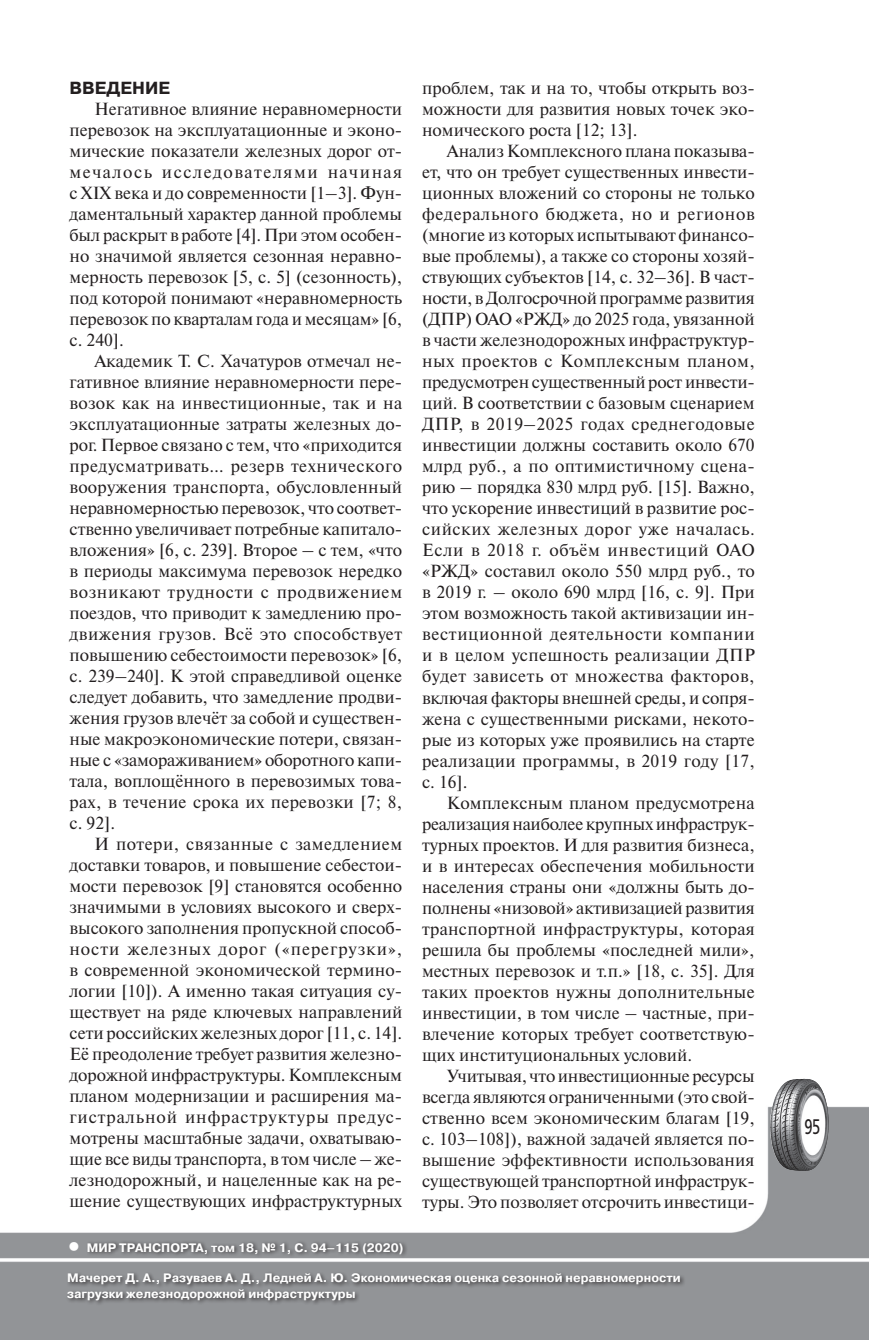
<style>
.page{position:relative;width:869px;height:1340px;background:#fff}
.page>*{position:absolute;margin:0;border:0;box-sizing:border-box;transform-origin:0 0}
.t1{font:700 24.5px "Pragmatica C";color:#fff}
.t2{font:21px "Newton C";color:#231f20;scale:.7 1}
.Text{font:17.5px/21px "Newton C";color:#231f20;text-align:justify}
.Podzag{font:700 17.5px "Pragmatica C";color:#231f20}
.подвал_bottom{font:700 12.25px/15.8px "Pragmatica C";color:#fff}
.Подвал_топ{font:700 12.25px "Pragmatica C";color:#fff}
</style>
<div class="page">
<img style="left:0;top:1078px;width:868px;height:261px">
<img style="left:769px;top:1078px;width:33px;height:85px">
<div style="left:65px;top:1240px;width:620px;height:66px;background:#231f20;opacity:.75"></div>
<p class="Podzag" style="left:69px;top:78px;width:102px">ВВЕДЕНИЕ</p>
<p class="Text" style="left:69px;top:98px;width:334px;text-indent:25px">Негативное влияние неравномерности перевозок на эксплуатационные и эконо&shy;мические показатели железных дорог от&shy;мечалось исследователями начиная с XIX века и до современности [1–3]. Фун&shy;даментальный характер данной проблемы был раскрыт в работе [4]. При этом особен&shy;но значимой является сезонная неравно&shy;мерность перевозок [5, с. 5] (сезонность), под которой понимают «неравномерность перевозок по кварталам года и месяцам» [6, с. 240].</p>
<p class="Text" style="left:69px;top:350px;width:334px;text-indent:25px">Академик Т. С. Хачатуров отмечал не&shy;гативное влияние неравномерности пере&shy;возок как на инвестиционные, так и на эксплуатационные затраты железных до&shy;рог. Первое связано с тем, что «приходится предусматривать… резерв технического вооружения транспорта, обусловленный неравномерностью перевозок, что соответ&shy;ственно увеличивает потребные капитало&shy;вложения» [6, с. 239]. Второе – с тем, «что в периоды максимума перевозок нередко возникают трудности с продвижением поездов, что приводит к замедлению про&shy;движения грузов. Всё это способствует повышению себестоимости перевозок» [6, с. 239–240]. К этой справедливой оценке следует добавить, что замедление продви&shy;жения грузов влечёт за собой и существен&shy;ные макроэкономические потери, связан&shy;ные с «замораживанием» оборотного капи&shy;тала, воплощённого в перевозимых това&shy;рах, в течение срока их перевозки [7; 8, с. 92].</p>
<p class="Text" style="left:69px;top:833px;width:334px;text-align:left;text-indent:25px">И потери, связанные с замедлением доставки товаров, и повышение себестои&shy;мости перевозок [9] становятся особенно значимыми в условиях высокого и сверх&shy;высокого заполнения пропускной способ&shy;ности железных дорог («перегрузки», в современной экономической термино&shy;логии [10]). А именно такая ситуация су&shy;ществует на ряде ключевых направлений сети российских железных дорог [11, с. 14].<br>Её преодоление требует развития железно&shy;дорожной инфраструктуры. Комплексным планом модернизации и расширения ма&shy;гистральной инфраструктуры предус&shy;мотрены масштабные задачи, охватываю&shy;щие все виды транспорта, в том числе – же&shy;лезнодорожный, и нацеленные как на ре&shy;шение существующих инфраструктурных</p>
<p class="Text" style="left:422px;top:78px;width:334px">проблем, так и на то, чтобы открыть воз&shy;можности для развития новых точек эко&shy;номического роста [12; 13].</p>
<p class="Text" style="left:422px;top:141px;width:334px;text-align:left;text-indent:25px">Анализ Комплексного плана показыва&shy;ет, что он требует существенных инвести&shy;ционных вложений со стороны не только федерального бюджета, но и регионов (многие из которых испытывают финансо&shy;вые проблемы), а также со стороны хозяй&shy;ствующих субъектов [14, с. 32–36]. В част&shy;ности, вДолгосрочной программе развития (ДПР) ОАО «РЖД» до 2025 года, увязанной в части железнодорожных инфраструктур&shy;ных проектов с Комплексным планом, предусмотрен существенный рост инвести&shy;ций. В соответствии с базовым сценарием ДПР, в 2019–2025 годах среднегодовые инвестиции должны составить около 670 млрд руб. , а по оптимистичному сцена&shy;рию – порядка 830 млрд руб. [15]. Важно, что ускорение инвестиций в развитие рос&shy;сийских железных дорог уже началась.<br>Если в 2018 г. объём инвестиций ОАО «РЖД» составил около 550 млрд руб. , то в 2019 г. – около 690 млрд [16, с. 9]. При этом возможность такой активизации ин&shy;вестиционной деятельности компании и в целом успешность реализации ДПР будет зависеть от множества факторов, включая факторы внешней среды, и сопря&shy;жена с существенными рисками, некото&shy;рые из которых уже проявились на старте реализации программы, в 2019 году [17, с. 16].</p>
<p class="Text" style="left:422px;top:792px;width:334px;text-indent:25px">Комплексным планом предусмотрена реализация наиболее крупных инфраструк&shy;турных проектов. И для развития бизнеса, и в интересах обеспечения мобильности населения страны они «должны быть до&shy;полнены «низовой» активизацией развития транспортной инфраструктуры, которая решила бы проблемы «последней мили», местных перевозок и т. п. » [18, с. 35]. Для таких проектов нужны дополнительные инвестиции, в том числе – частные, при&shy;влечение которых требует соответствую&shy;щих институциональных условий.</p>
<p class="Text" style="left:422px;top:1065px;width:334px;text-align:left;text-indent:25px">Учитывая, что инвестиционные ресурсы всегда являются ограниченными (это свой&shy;ственно всем экономическим благам [19, с. 103–108]), важной задачей является по&shy;вышение эффективности использования существующей транспортной инфраструк&shy;туры. Это позволяет отсрочить инвестици-</p>
<h1 class="t1" style="left:66px;top:1232px;width:18px">•</h1>
<p class="Подвал_топ" style="left:87px;top:1240px;width:318px">МИР ТРАНСПОРТА, том 18, № 1, С. 94–115 (2020)</p>
<p class="подвал_bottom" style="left:67px;top:1270px;width:614px">Мачерет Д. А., Разуваев А. Д., Ледней А. Ю. Экономическая оценка сезонной неравномерности загрузки железнодорожной инфраструктуры</p>
<p class="t2" style="left:804px;top:1115px;width:22px">95</p>
</div>
